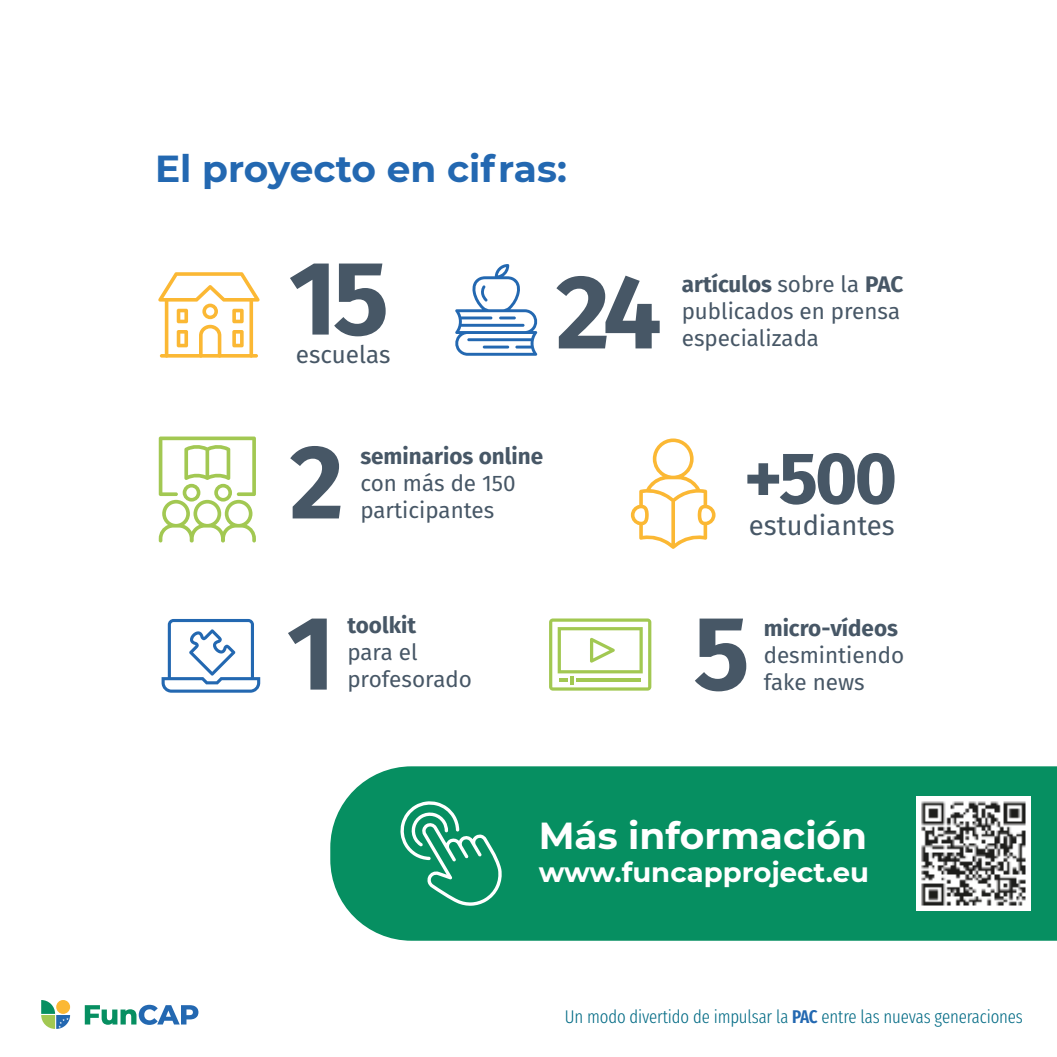
<style>
.page{position:relative;width:1057px;height:1057px;background:#fff}
.page>*{position:absolute;margin:0;border:0;box-sizing:border-box;transform-origin:0 0}
.t1{font:700 105px "Fira Sans";color:#475766}
.t2{font:700 73px "Fira Sans";color:#475766}
.t3{font:700 37.5px "Montserrat";color:#2368b1}
.t4{font:700 37.5px "Montserrat";color:#fff}
.t5{font:700 27.5px "Montserrat";color:#fff}
.t6{font:27.5px "Fira Sans";color:#475766}
.t7{font:24.25px "Fira Sans";color:#475766}
.t8{font:22.5px/27px "Fira Sans";color:#475766}
.t9{font:700 22.5px "Fira Sans";color:#475766}
.t10{font:300 18.25px "Fira Sans Compressed";letter-spacing:-.01em;color:#006a84}
.s1{font-weight:700}
.s2{font-weight:600;color:#2368b1}
</style>
<div class="page">
<svg style="left:41px;top:1000px;width:29px;height:28px"></svg>
<svg style="left:85px;top:1004px;width:113px;height:20px"></svg>
<svg style="left:158px;top:272px;width:101px;height:84px"></svg>
<hr style="left:160px;top:354px;width:98px;height:3px;background:#fbb834;border-radius:2px">
<svg style="left:630px;top:438px;width:85px;height:110px"></svg>
<svg style="left:549px;top:618px;width:102px;height:72px"></svg>
<svg style="left:161px;top:619px;width:99px;height:73px"></svg>
<svg style="left:159px;top:436px;width:97px;height:106px"></svg>
<div style="left:330px;top:766px;width:726px;height:174px;background:#068f61"></div>
<svg style="left:400px;top:801px;width:102px;height:104px;background:#31a27c"></svg>
<svg style="left:455px;top:264px;width:83px;height:91px"></svg>
<hr style="left:499px;top:316px;width:16px;height:3px;background:#2368b1">
<hr style="left:482px;top:345px;width:27px;height:3px;background:#2368b1">
<img style="left:916px;top:796px;width:114px;height:114px">
<h3 class="t3" style="left:155px;top:152px;width:413px">El proyecto en cifras:</h3>
<h1 class="t1" style="left:288px;top:224px;width:102px">15</h1>
<p class="t7" style="left:296px;top:338px;width:96px">escuelas</p>
<h1 class="t1" style="left:555px;top:238px;width:108px">24</h1>
<p class="t8" style="left:681px;top:270px;width:223px"><span class="s1">artículos</span> sobre la <span class="s1">PAC </span>publicados en prensa especializada</p>
<h1 class="t1" style="left:289px;top:408px;width:56px">2</h1>
<p class="t9" style="left:360px;top:440px;width:184px">seminarios online</p>
<p class="t8" style="left:360px;top:469px;width:157px">con más de 150 participantes</p>
<h1 class="t1" style="left:286px;top:579px;width:50px">1</h1>
<p class="t9" style="left:347px;top:609px;width:70px">toolkit</p>
<p class="t8" style="left:347px;top:638px;width:126px">para el profesorado</p>
<h2 class="t2" style="left:743px;top:426px;width:155px">+500</h2>
<p class="t6" style="left:748px;top:506px;width:147px">estudiantes</p>
<h1 class="t1" style="left:693px;top:579px;width:58px">5</h1>
<p class="t9" style="left:763px;top:611px;width:136px">micro-vídeos</p>
<p class="t8" style="left:763px;top:641px;width:142px">desmintiendo</p>
<p class="t8" style="left:763px;top:668px;width:102px">fake news</p>
<h3 class="t4" style="left:538px;top:819px;width:330px">Más información</h3>
<p class="t5" style="left:538px;top:860px;width:332px">www.funcapproject.eu</p>
<p class="t10" style="left:564px;top:1003px;width:459px">Un modo divertido de impulsar la <span class="s2">PAC</span> entre las nuevas generaciones</p>
</div>
